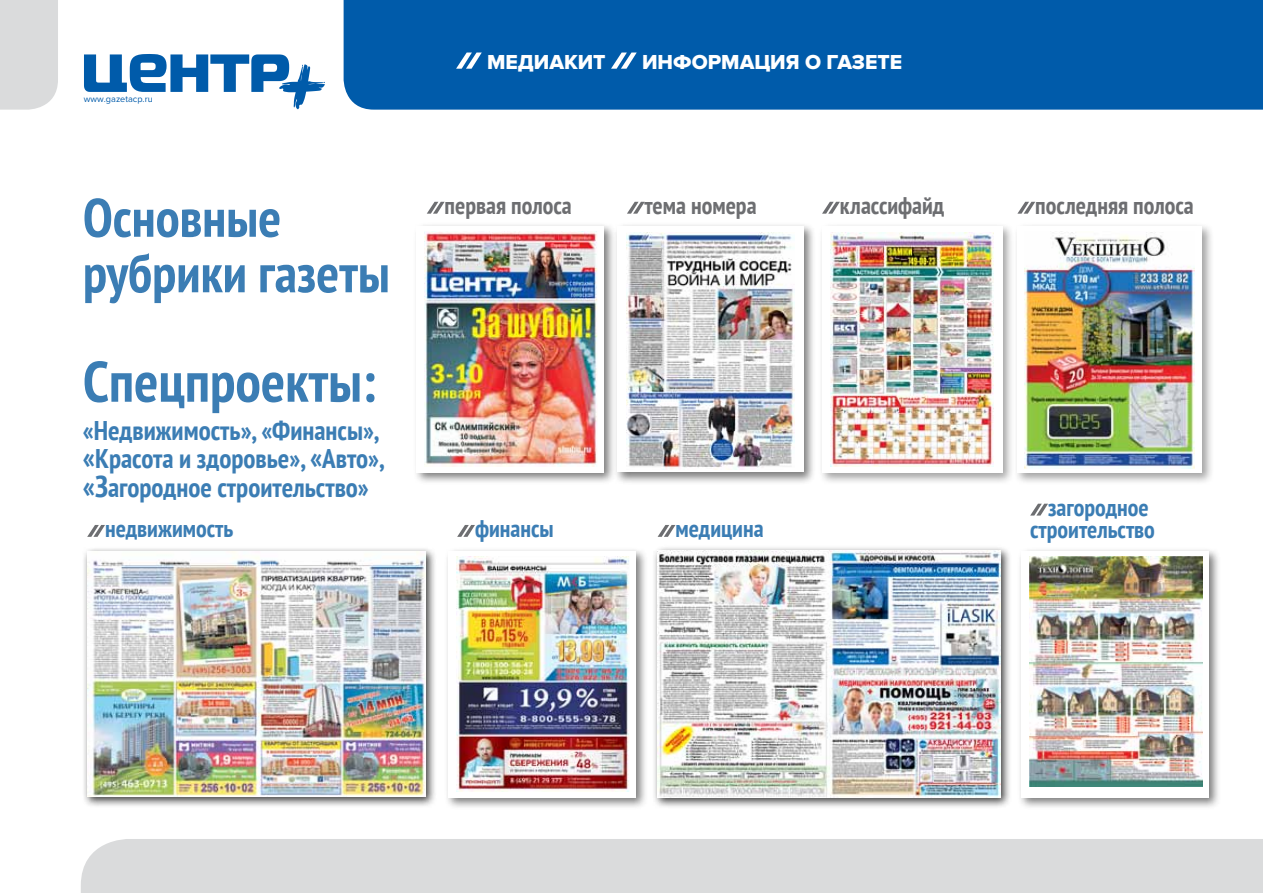
<style>
.page{position:relative;width:1263px;height:893px;background:#fff}
.page>*{position:absolute;margin:0;border:0;box-sizing:border-box;transform-origin:0 0}
.t1{font:700 condensed 57px "PT Sans";color:#3b7db4}
.t2{font:700 condensed 54px/55.5px "PT Sans";color:#3b7db4}
.t3{font:700 condensed 27px/28.5px "PT Sans";color:#3b7db4}
.t4{font:700 condensed 24px/22.5px "PT Sans";color:#3b7db4;text-align:center}
.t5{font:700 condensed 24px "PT Sans";color:#6d6e71}
.t6{font:21px "Proxima Nova Extrabld";color:#fff}
.t7{font:9.15px "Proxima Nova";color:#005baa}
.s1{font-size:30px}
</style>
<div class="page">
<div style="left:0;top:0;width:58px;height:110px;background:#dadbdc"></div>
<div style="left:344px;top:0;width:919px;height:110px;background:#005baa"></div>
<div style="left:81px;top:839px;width:1182px;height:54px;background:#dadbdc"></div>
<svg style="left:456px;top:53px;width:26px;height:16px"></svg>
<svg style="left:611px;top:53px;width:26px;height:16px"></svg>
<svg style="left:84px;top:54px;width:241px;height:55px"></svg>
<div style="left:413px;top:222px;width:203px;height:263px;background:#000;opacity:.52"></div>
<div style="left:417px;top:226px;width:187px;height:247px;background:#fff"></div>
<img style="left:425px;top:232px;width:172px;height:235px">
<div style="left:613px;top:222px;width:203px;height:263px;background:#000;opacity:.52"></div>
<div style="left:617px;top:226px;width:187px;height:246px;background:#fff"></div>
<img style="left:627px;top:232px;width:167px;height:237px">
<svg style="left:427px;top:202px;width:18px;height:12px"></svg>
<svg style="left:822px;top:202px;width:18px;height:12px"></svg>
<svg style="left:1017px;top:202px;width:18px;height:12px"></svg>
<svg style="left:658px;top:525px;width:17px;height:12px"></svg>
<svg style="left:87px;top:525px;width:18px;height:12px"></svg>
<svg style="left:627px;top:202px;width:18px;height:12px"></svg>
<div style="left:1013px;top:222px;width:201px;height:264px;background:#000;opacity:.37"></div>
<div style="left:1017px;top:226px;width:185px;height:247px;background:#fff"></div>
<img style="left:1025px;top:231px;width:169px;height:237px">
<div style="left:818px;top:222px;width:197px;height:263px;background:#000;opacity:.37"></div>
<div style="left:822px;top:226px;width:180px;height:247px;background:#fff"></div>
<img style="left:830px;top:233px;width:164px;height:234px">
<div style="left:652px;top:545px;width:359px;height:264px;background:#000;opacity:.75"></div>
<img style="left:658px;top:550px;width:342px;height:247px">
<div style="left:82px;top:546px;width:355px;height:262px;background:#000;opacity:.75"></div>
<img style="left:87px;top:551px;width:339px;height:246px">
<div style="left:445px;top:547px;width:203px;height:263px;background:#000;opacity:.52"></div>
<div style="left:449px;top:551px;width:187px;height:246px;background:#fff"></div>
<img style="left:457px;top:556px;width:172px;height:235px">
<svg style="left:457px;top:525px;width:18px;height:12px"></svg>
<div style="left:1018px;top:547px;width:203px;height:263px;background:#000;opacity:.52"></div>
<div style="left:1022px;top:551px;width:187px;height:246px;background:#fff"></div>
<img style="left:1030px;top:556px;width:173px;height:230px">
<svg style="left:1030px;top:504px;width:18px;height:12px"></svg>
<p class="t7" style="left:84px;top:94px;width:70px">www.gazetacp.ru</p>
<h2 class="t2" style="left:83px;top:189px;width:308px">Основные рубрики газеты</h2>
<p class="t6" style="left:487px;top:50px;width:120px">МЕДИАКИТ</p>
<p class="t6" style="left:642px;top:50px;width:236px">Информация о газете</p>
<p class="t5" style="left:445px;top:189px;width:129px">первая полоса</p>
<p class="t5" style="left:840px;top:189px;width:106px">классифайд</p>
<p class="t5" style="left:1035px;top:189px;width:160px">последняя полоса</p>
<p class="t5" style="left:644px;top:189px;width:114px">тема номера</p>
<h1 class="t1" style="left:83px;top:344px;width:295px">Спецпроекты:</h1>
<p class="t3" style="left:83px;top:416px;width:304px">«Недвижимость», «Финансы», <span class="s1">«</span>Красота и здоровье», <span class="s1">«</span>Авто», <span class="s1">«З</span>агородное строительство»</p>
<p class="t4" style="left:475px;top:517px;width:80px">финансы</p>
<p class="t4" style="left:105px;top:517px;width:130px">недвижимость</p>
<p class="t4" style="left:675px;top:517px;width:90px">медицина</p>
<p class="t4" style="left:1030px;top:495px;width:126px">загородное строительство</p>
</div>
